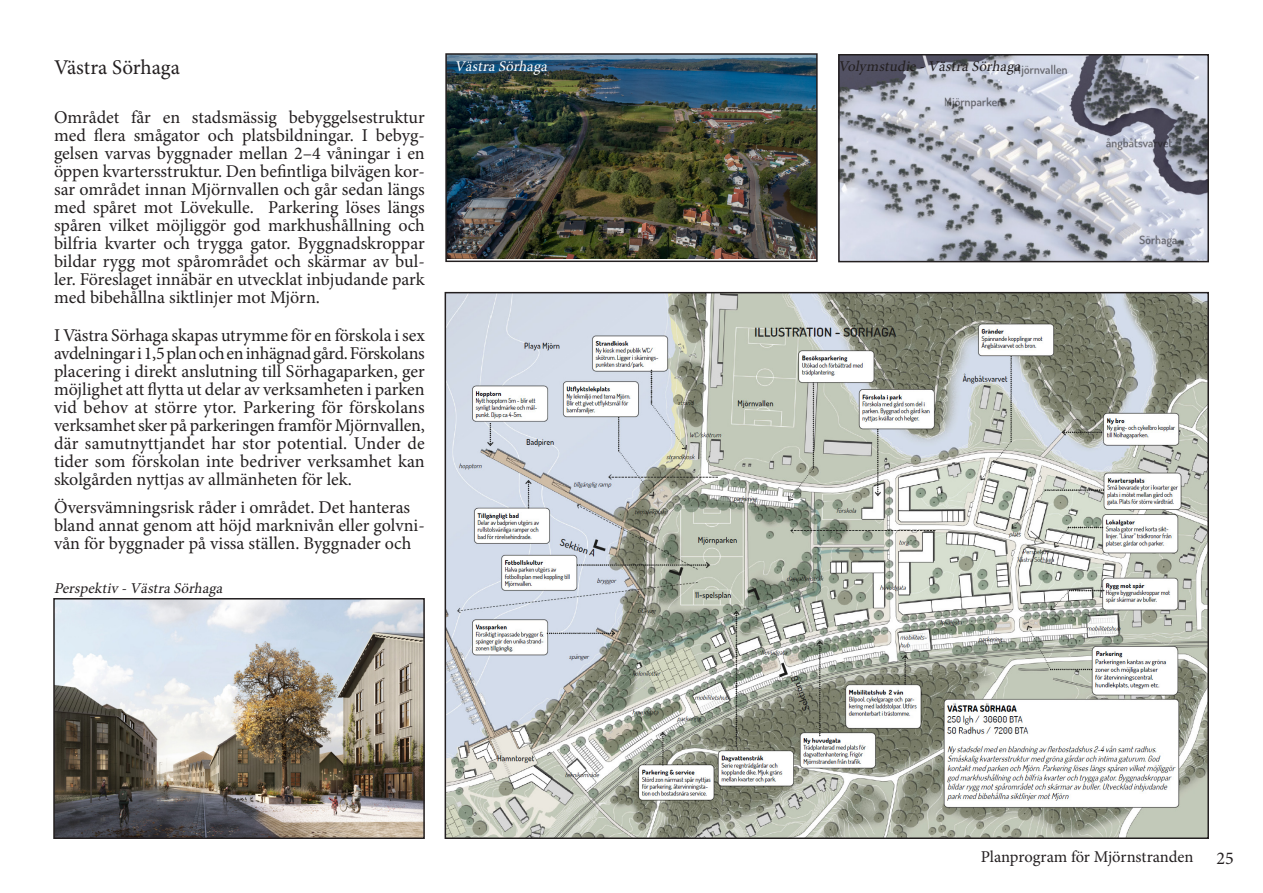
<style>
.page{position:relative;width:1263px;height:893px;background:#fff}
.page>*{position:absolute;margin:0;border:0;box-sizing:border-box;transform-origin:0 0}
.t1{font:21px "Minion Pro";letter-spacing:-.005em;color:#231f20}
._2_Kapitelrubrik{font:18px/18px "Minion Pro";color:#231f20;text-align:justify}
.t2{font:16.5px "Minion Pro";letter-spacing:-.005em;color:#231f20}
._2_Kapitelrubrik-2{font:italic 15px "Minion Pro";color:#231f20}
._2_Kapitelrubrik-3{font:italic 15px "Minion Pro";color:#fff}
</style>
<div class="page">
<img style="left:841px;top:57px;width:365px;height:202px">
<div style="left:838px;top:54px;width:371px;height:208px;border:2px solid #231f20"></div>
<img style="left:56px;top:601px;width:366px;height:235px">
<div style="left:53px;top:598px;width:372px;height:241px;border:2px solid #231f20"></div>
<img style="left:448px;top:56px;width:367px;height:203px">
<div style="left:445px;top:53px;width:373px;height:209px;border:2px solid #231f20"></div>
<img style="left:448px;top:295px;width:758px;height:541px">
<p class="t1" style="left:54px;top:53px;width:127px">Västra Sörhaga</p>
<p class="_2_Kapitelrubrik" style="left:54px;top:108px;width:372px">Området får en stadsmässig bebyggelsestruktur med flera smågator och platsbildningar. I bebyg&shy;gelsen varvas byggnader mellan 2–4 våningar i en öppen kvartersstruktur. Den befintliga bilvägen kor&shy;sar området innan Mjörnvallen och går sedan längs med spåret mot Lövekulle. Parkering löses längs spåren vilket möjliggör god markhushållning och bilfria kvarter och trygga gator. Byggnadskroppar bildar rygg mot spårområdet och skärmar av bul&shy;ler. Föreslaget innäbär en utvecklat inbjudande park med bibehållna siktlinjer mot Mjörn.</p>
<p class="_2_Kapitelrubrik" style="left:54px;top:326px;width:372px">I Västra Sörhaga skapas utrymme för en förskola i sex avdelningar i 1,5 plan och en inhägnad gård. Förskolans placering i direkt anslutning till Sörhagaparken, ger möjlighet att flytta ut delar av verksamheten i parken vid behov at större ytor. Parkering för förskolans verksamhet sker på parkeringen framför Mjörnvallen, där samutnyttjandet har stor potential. Under de tider som förskolan inte bedriver verksamhet kan skolgården nyttjas av allmänheten för lek.</p>
<p class="_2_Kapitelrubrik" style="left:54px;top:498px;width:372px;text-align:left">Översvämningsrisk råder i området. Det hanteras bland annat genom att höjd marknivån eller golvni&shy;vån för byggnader på vissa ställen. Byggnader och</p>
<p class="_2_Kapitelrubrik-2" style="left:54px;top:578px;width:173px">Perspektiv -VästraSörhaga</p>
<p class="_2_Kapitelrubrik-3" style="left:455px;top:56px;width:97px">VästraSörhaga</p>
<p class="_2_Kapitelrubrik-2" style="left:838px;top:56px;width:187px">Volymstudie-VästraSörhaga</p>
<p class="t2" style="left:981px;top:846px;width:214px">Planprogram för Mjörnstranden</p>
<p class="_2_Kapitelrubrik" style="left:1216px;top:849px;width:19px">25</p>
</div>
